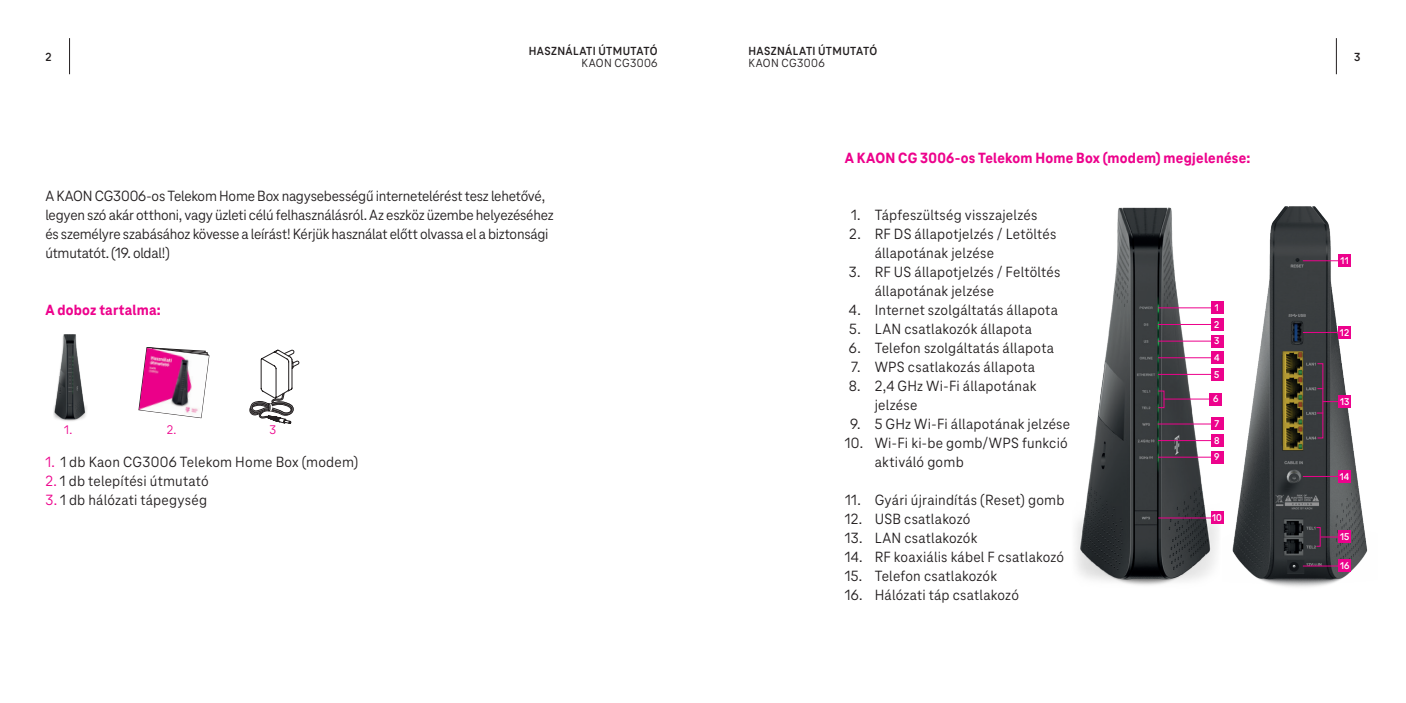
<style>
.page{position:relative;width:1406px;height:703px;background:#fff}
.page>*{position:absolute;margin:0;border:0;box-sizing:border-box;transform-origin:0 0}
.t1{font:15.4px/19px "Tele Neo";letter-spacing:.015em;color:#231f20}
.t2{font:15.4px/19px "Tele Neo";letter-spacing:-.015em;color:#231f20}
.t3{font:800 15.4px "Tele Neo";letter-spacing:.015em;color:#ed028c}
.t4{font:13px "Tele Neo";color:#ed028c}
.t5{font:700 12.2px "Tele Neo";letter-spacing:.03em;color:#231f20}
.t6{font:12.2px "Tele Neo";letter-spacing:.035em;color:#231f20}
.t7{font:700 10.2px "Tele Neo";letter-spacing:.02em;color:#fff}
.s1{color:#ed028c}
</style>
<div class="page">
<hr style="left:69px;top:38px;width:1px;height:36px;background:#231f20">
<hr style="left:1336px;top:38px;width:1px;height:36px;background:#231f20">
<svg style="left:249px;top:349px;width:50px;height:75px"></svg>
<img style="left:139px;top:348px;width:70px;height:70px">
<img style="left:1076px;top:207px;width:146px;height:378px">
<img style="left:1223px;top:207px;width:145px;height:380px">
<img style="left:53px;top:334px;width:34px;height:87px">
<hr style="left:1158px;top:307px;width:64px;height:1px;background:#ed028c">
<div style="left:1211px;top:302px;width:12px;height:12px;background:#ed028c"></div>
<hr style="left:1159px;top:518px;width:54px;height:1px;background:#ed028c">
<div style="left:1211px;top:512px;width:12px;height:12px;background:#ed028c"></div>
<hr style="left:1303px;top:566px;width:38px;height:1px;background:#ed028c">
<div style="left:1339px;top:560px;width:12px;height:12px;background:#ed028c"></div>
<hr style="left:1158px;top:324px;width:64px;height:1px;background:#ed028c">
<div style="left:1211px;top:318px;width:12px;height:13px;background:#ed028c"></div>
<hr style="left:1158px;top:341px;width:64px;height:1px;background:#ed028c">
<div style="left:1211px;top:335px;width:12px;height:12px;background:#ed028c"></div>
<hr style="left:1158px;top:357px;width:64px;height:1px;background:#ed028c">
<div style="left:1211px;top:352px;width:12px;height:12px;background:#ed028c"></div>
<hr style="left:1158px;top:374px;width:64px;height:1px;background:#ed028c">
<div style="left:1211px;top:368px;width:12px;height:12px;background:#ed028c"></div>
<hr style="left:1158px;top:440px;width:64px;height:1px;background:#ed028c">
<div style="left:1211px;top:434px;width:12px;height:13px;background:#ed028c"></div>
<hr style="left:1158px;top:457px;width:64px;height:1px;background:#ed028c">
<div style="left:1211px;top:451px;width:12px;height:12px;background:#ed028c"></div>
<hr style="left:1158px;top:424px;width:64px;height:1px;background:#ed028c">
<div style="left:1211px;top:418px;width:12px;height:12px;background:#ed028c"></div>
<div style="left:1339px;top:326px;width:12px;height:12px;background:#ed028c"></div>
<hr style="left:1303px;top:332px;width:37px;height:1px;background:#ed028c">
<div style="left:1339px;top:470px;width:12px;height:12px;background:#ed028c"></div>
<hr style="left:1303px;top:476px;width:37px;height:1px;background:#ed028c">
<div style="left:1339px;top:255px;width:12px;height:12px;background:#ed028c"></div>
<hr style="left:1303px;top:260px;width:37px;height:1px;background:#ed028c">
<hr style="left:1164px;top:399px;width:57px;height:1px;background:#ed028c">
<div style="left:1210px;top:393px;width:12px;height:12px;background:#ed028c"></div>
<svg style="left:1323px;top:401px;width:16px;height:1px"></svg>
<div style="left:1339px;top:395px;width:12px;height:13px;background:#ed028c"></div>
<svg style="left:1321px;top:537px;width:18px;height:1px"></svg>
<div style="left:1339px;top:531px;width:12px;height:12px;background:#ed028c"></div>
<div style="left:1316px;top:527px;width:5px;height:20px;border:1px solid #ed028c"></div>
<p class="t5" style="left:529px;top:44px;width:130px">HASZNÁLATI ÚTMUTATÓ</p>
<p class="t6" style="left:581px;top:56px;width:78px">KAON CG3006</p>
<p class="t5" style="left:748px;top:44px;width:130px">HASZNÁLATI ÚTMUTATÓ</p>
<p class="t6" style="left:748px;top:56px;width:78px">KAON CG3006</p>
<p class="t5" style="left:45px;top:50px;width:8px">2</p>
<p class="t5" style="left:1354px;top:50px;width:8px">3</p>
<p class="t2" style="left:45px;top:187px;width:510px">A KAON CG3006-os Telekom Home Box nagysebességű internetelérést tesz lehetővé, legyen szó akár otthoni, vagy üzleti célú felhasználásról. Az eszköz üzembe helyezéséhez és személyre szabásához kövesse a leírást! Kérjük használat előtt olvassa el a biztonsági útmutatót. (19. oldal!)</p>
<p class="t3" style="left:45px;top:301px;width:117px">A doboz tartalma:</p>
<p class="t4" style="left:64px;top:423px;width:10px">1.</p>
<p class="t4" style="left:167px;top:423px;width:11px">2.</p>
<p class="t4" style="left:270px;top:423px;width:8px">3</p>
<p class="t1" style="left:45px;top:453px;width:314px"><span class="s1">1.</span> 1 db Kaon CG3006 Telekom Home Box (modem)</p>
<p class="t1" style="left:45px;top:472px;width:165px"><span class="s1">2.</span> 1 db telepítési útmutató</p>
<p class="t1" style="left:45px;top:491px;width:163px"><span class="s1">3.</span> 1 db hálózati tápegység</p>
<p class="t3" style="left:845px;top:149px;width:407px">A KAON CG 3006-os Telekom Home Box (modem) megjelenése:</p>
<p class="t1" style="left:851px;top:206px;width:188px">1. Tápfeszültség visszajelzés</p>
<p class="t1" style="left:875px;top:225px;width:183px;text-indent:-25px">2. RF DS állapotjelzés / Letöltés állapotának jelzése</p>
<p class="t1" style="left:875px;top:263px;width:187px;text-indent:-26px">3. RF US állapotjelzés / Feltöltés állapotának jelzése</p>
<p class="t1" style="left:849px;top:301px;width:211px">4. Internet szolgáltatás állapota</p>
<p class="t1" style="left:849px;top:320px;width:184px">5. LAN csatlakozók állapota</p>
<p class="t1" style="left:849px;top:339px;width:207px">6. Telefon szolgáltatás állapota</p>
<p class="t1" style="left:851px;top:358px;width:185px">7. WPS csatlakozás állapota</p>
<p class="t1" style="left:875px;top:377px;width:163px;text-indent:-26px">8. 2,4 GHz Wi-Fi állapotának jelzése</p>
<p class="t1" style="left:850px;top:415px;width:222px">9. 5 GHz Wi-Fi állapotának jelzése</p>
<p class="t1" style="left:875px;top:434px;width:195px;text-indent:-30px">10. Wi-Fi ki-be gomb/WPS funkció aktiváló gomb</p>
<p class="t1" style="left:845px;top:491px;width:221px">11. Gyári újraindítás (Reset) gomb</p>
<p class="t1" style="left:845px;top:510px;width:127px">12. USB csatlakozó</p>
<p class="t1" style="left:845px;top:529px;width:134px">13. LAN csatlakozók</p>
<p class="t1" style="left:845px;top:548px;width:221px">14. RF koaxiális kábel F csatlakozó</p>
<p class="t1" style="left:845px;top:567px;width:154px">15. Telefon csatlakozók</p>
<p class="t1" style="left:845px;top:586px;width:176px">16. Hálózati táp csatlakozó</p>
<p class="t7" style="left:1215px;top:302px;width:5px">1</p>
<p class="t7" style="left:1214px;top:319px;width:7px">2</p>
<p class="t7" style="left:1214px;top:335px;width:7px">3</p>
<p class="t7" style="left:1214px;top:352px;width:7px">4</p>
<p class="t7" style="left:1214px;top:369px;width:7px">5</p>
<p class="t7" style="left:1341px;top:255px;width:10px">11</p>
<p class="t7" style="left:1340px;top:327px;width:11px">12</p>
<p class="t7" style="left:1213px;top:393px;width:7px">6</p>
<p class="t7" style="left:1340px;top:396px;width:11px">13</p>
<p class="t7" style="left:1215px;top:418px;width:6px">7</p>
<p class="t7" style="left:1214px;top:435px;width:7px">8</p>
<p class="t7" style="left:1214px;top:451px;width:7px">9</p>
<p class="t7" style="left:1212px;top:512px;width:11px">10</p>
<p class="t7" style="left:1340px;top:471px;width:11px">14</p>
<p class="t7" style="left:1340px;top:531px;width:11px">15</p>
<p class="t7" style="left:1340px;top:560px;width:11px">16</p>
</div>
